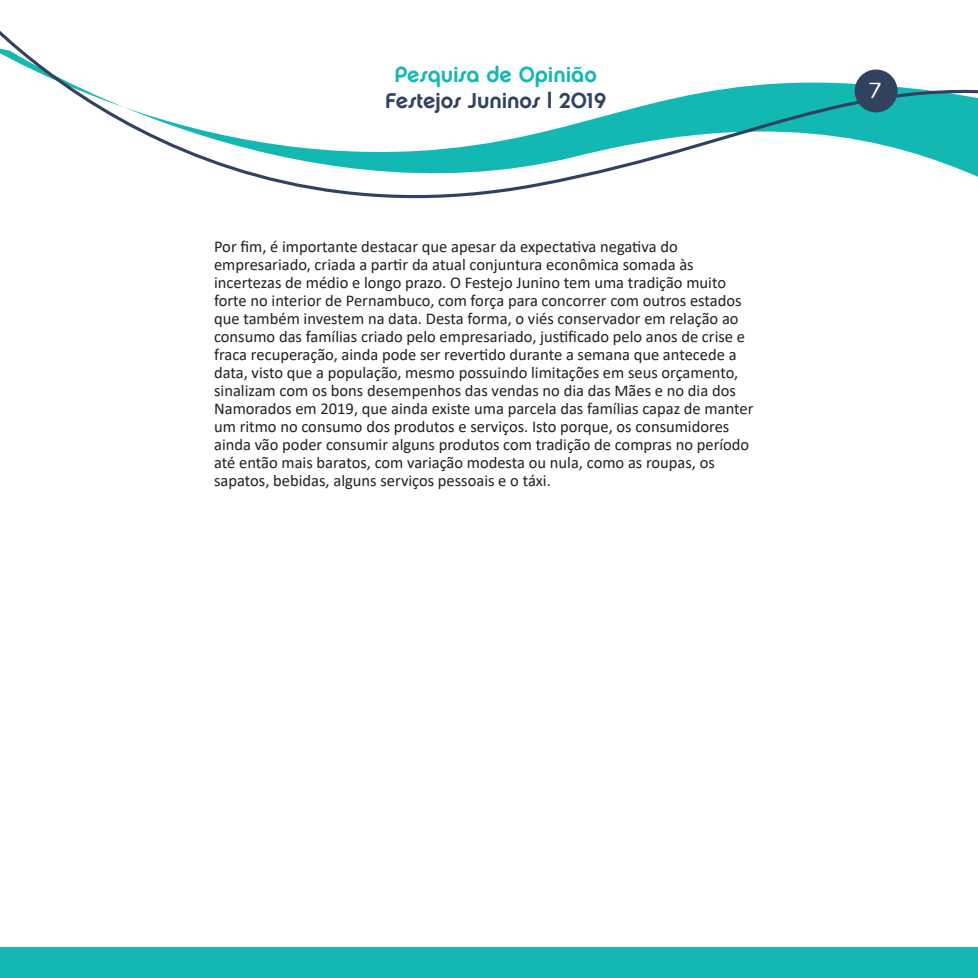
<style>
.page{position:relative;width:978px;height:978px;background:#fff}
.page>*{position:absolute;margin:0;border:0;box-sizing:border-box;transform-origin:0 0}
.t1{font:21.6px "Chalet New York Nineteen Seventy";letter-spacing:-.005em;color:#314260}
.t2{font:21.6px "Chalet New York Nineteen Seventy";letter-spacing:-.005em;color:#13b8b3}
.t3{font:21.6px "Comercio Sans";color:#fff}
.corpoParagrafo{font:16.5px/18px "Calibri";color:#231f20}
</style>
<div class="page">
<div style="left:0;top:947px;width:978px;height:31px;background:#13b8b3"></div>
<svg style="left:0;top:31px;width:978px;height:168px"></svg>
<div style="left:855px;top:70px;width:43px;height:42px;background:#314260;border-radius:50%"></div>
<h1 class="t2" style="left:394px;top:61px;width:204px">Pesquisa de Opinião</h1>
<h1 class="t1" style="left:385px;top:87px;width:223px">Festejos Juninos | 2019</h1>
<p class="corpoParagrafo" style="left:214px;top:237px;width:541px">Por fim, é importante destacar que apesar da expectativa negativa do empresariado, criada a partir da atual conjuntura econômica somada às incertezas de médio e longo prazo. O Festejo Junino tem uma tradição muito forte no interior de Pernambuco, com força para concorrer com outros estados que também investem na data. Desta forma, o viés conservador em relação ao consumo das famílias criado pelo empresariado, justificado pelo anos de crise e fraca recuperação, ainda pode ser revertido durante a semana que antecede a data, visto que a população, mesmo possuindo limitações em seus orçamento, sinalizam com os bons desempenhos das vendas no dia das Mães e no dia dos Namorados em 2019, que ainda existe uma parcela das famílias capaz de manter um ritmo no consumo dos produtos e serviços. Isto porque, os consumidores ainda vão poder consumir alguns produtos com tradição de compras no período até então mais baratos, com variação modesta ou nula, como as roupas, os sapatos, bebidas, alguns serviços pessoais e o táxi.</p>
<h1 class="t3" style="left:868px;top:79px;width:16px">7</h1>
</div>
